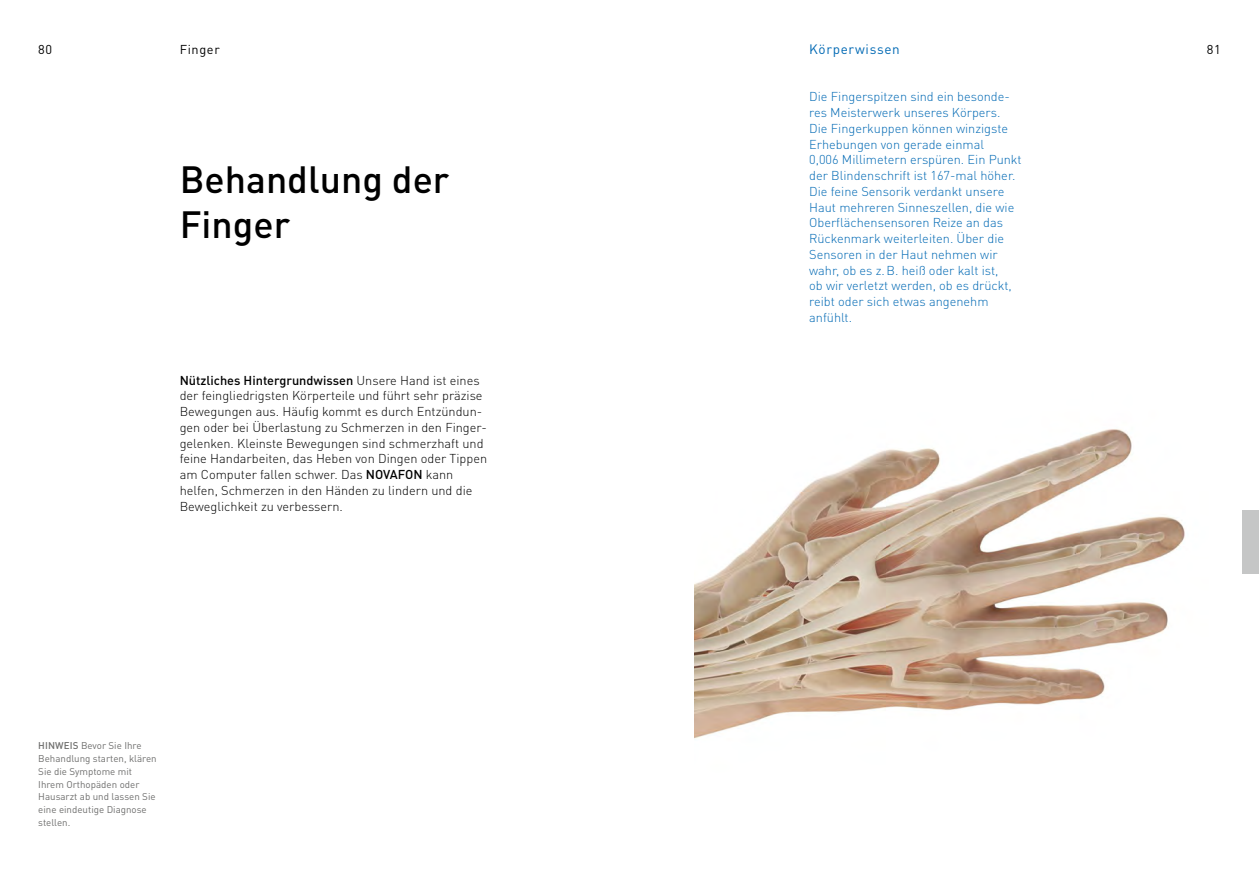
<style>
.page{position:relative;width:1259px;height:893px;background:#fff}
.page>*{position:absolute;margin:0;border:0;box-sizing:border-box;transform-origin:0 0}
.t1{font:500 37.5px/45px "DIN Pro";color:#000}
.t2{font:13.5px "DIN Pro";letter-spacing:.05em;color:#0069b4}
.t3{font:300 12.75px/15.8px "DIN Pro";color:#0069b4}
.t4{font:300 12.75px/15.8px "DIN Pro";color:#000}
.t5{font:12.75px "DIN Pro";letter-spacing:.05em;color:#000}
.t6{font:9.75px/12.8px "DIN Pro";color:#6f6f6e}
.s1{font-weight:500}
</style>
<div class="page">
<div style="left:1242px;top:510px;width:17px;height:64px;background:#c5c6c6"></div>
<img style="left:694px;top:429px;width:491px;height:310px">
<p class="t5" style="left:38px;top:40px;width:15px">80</p>
<p class="t5" style="left:180px;top:40px;width:42px">Finger</p>
<p class="t2" style="left:809px;top:39px;width:92px">Körperwissen</p>
<p class="t5" style="left:1206px;top:40px;width:15px">81</p>
<p class="t3" style="left:809px;top:88px;width:214px">Die Fingerspitzen sind ein besonde&shy;res Meisterwerk unseres Körpers.<br>Die Fingerkuppen können winzigste Erhebungen von gerade einmal<br>0,006 Millimetern erspüren. Ein Punkt der Blindenschrift ist 167-mal höher.<br>Die feine Sensorik verdankt unsere Haut mehreren Sinneszellen, die wie Oberflächensensoren Reize an das Rückenmark weiterleiten. Über die Sensoren in der Haut nehmen wir wahr, ob es z.B. heiß oder kalt ist,<br>ob wir verletzt werden, ob es drückt, reibt oder sich etwas angenehm anfühlt.</p>
<h1 class="t1" style="left:180px;top:154px;width:271px">Behandlung der<br>Finger</h1>
<p class="t4" style="left:180px;top:371px;width:309px"><span class="s1">Nützliches Hintergrundwissen</span> Unsere Hand ist eines der feingliedrigsten Körperteile und führt sehr präzise Bewegungen aus. Häufig kommt es durch Entzündun&shy;gen oder bei Überlastung zu Schmerzen in den Finger&shy;gelenken. Kleinste Bewegungen sind schmerzhaft und feine Handarbeiten, das Heben von Dingen oder Tippen am Computer fallen schwer. Das <span class="s1">NOVAFON</span> kann helfen, Schmerzen in den Händen zu lindern und die Beweglichkeit zu verbessern.</p>
<p class="t6" style="left:38px;top:739px;width:120px"><span class="s1">HINWEIS</span> Bevor Sie Ihre<br>Behandlung starten, klären<br>Sie die Symptome mit<br>Ihrem Orthopäden oder<br>Hausarzt ab und lassen Sie eine eindeutige Diagnose stellen.</p>
</div>
